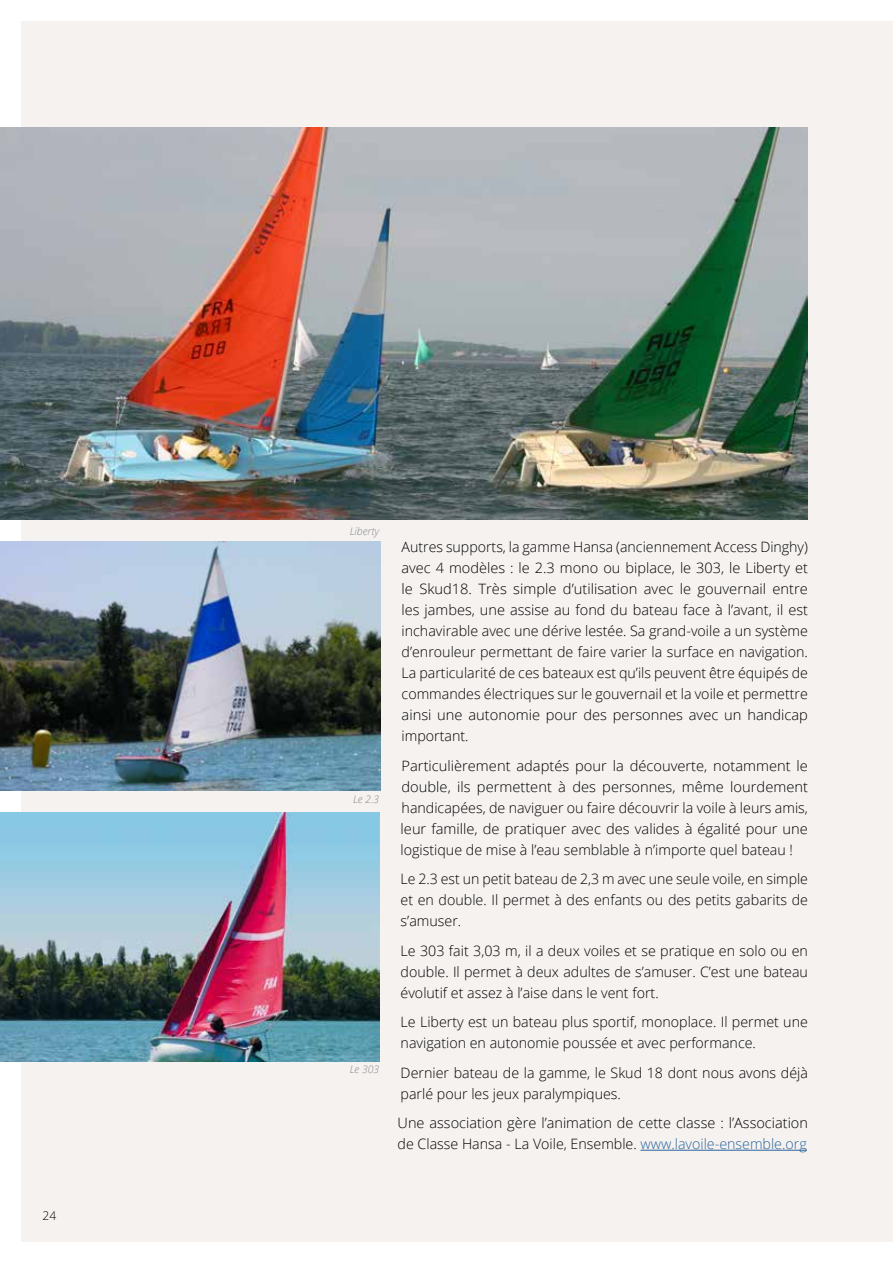
<style>
.page{position:relative;width:893px;height:1263px;background:#fff}
.page>*{position:absolute;margin:0;border:0;box-sizing:border-box;transform-origin:0 0}
.t1{font:300 14.25px/21px "Open Sans";color:#000;text-align:justify}
.t2{font:300 12px "Open Sans";color:#000}
.t3{font:italic 300 10.5px "Open Sans";color:#87888a}
.s1{color:#2a639c}
</style>
<div class="page">
<div style="left:21px;top:21px;width:872px;height:1221px;background:#f5f2f0"></div>
<hr style="left:640px;top:1150px;width:167px;height:1px;background:#2a639c">
<img style="left:0;top:542px;width:380px;height:249px">
<img style="left:0;top:812px;width:379px;height:249px">
<img style="left:0;top:128px;width:808px;height:392px">
<p class="t2" style="left:43px;top:1208px;width:15px">24</p>
<p class="t3" style="left:350px;top:524px;width:31px">Liberty</p>
<p class="t3" style="left:353px;top:792px;width:28px">Le 2.3</p>
<p class="t3" style="left:350px;top:1062px;width:31px">Le 303</p>
<p class="t1" style="left:402px;top:536px;width:408px">Autres supports, la gamme Hansa (anciennement Access Dinghy) avec 4 modèles : le 2.3 mono ou biplace, le 303, le Liberty et le Skud18. Très simple d’utilisation avec le gouvernail entre les jambes, une assise au fond du bateau face à l’avant, il est inchavirable avec une dérive lestée. Sa grand-voile a un système d’enrouleur permettant de faire varier la surface en navigation.<br>La particularité de ces bateaux est qu’ils peuvent être équipés de commandes électriques sur le gouvernail et la voile et permettre ainsi une autonomie pour des personnes avec un handicap important.</p>
<p class="t1" style="left:401px;top:754px;width:409px">Particulièrement adaptés pour la découverte, notamment le double, ils permettent à des personnes, même lourdement handicapées, de naviguer ou faire découvrir la voile à leurs amis, leur famille, de pratiquer avec des valides à égalité pour une logistique de mise à l’eau semblable à n’importe quel bateau !</p>
<p class="t1" style="left:401px;top:868px;width:409px">Le 2.3 est un petit bateau de 2,3 m avec une seule voile, en simple et en double. Il permet à des enfants ou des petits gabarits de s’amuser.</p>
<p class="t1" style="left:401px;top:939px;width:409px">Le 303 fait 3,03 m, il a deux voiles et se pratique en solo ou en double. Il permet à deux adultes de s’amuser. C’est une bateau évolutif et assez à l’aise dans le vent fort.</p>
<p class="t1" style="left:401px;top:1011px;width:409px">Le Liberty est un bateau plus sportif, monoplace. Il permet une navigation en autonomie poussée et avec performance.</p>
<p class="t1" style="left:401px;top:1061px;width:409px">Dernier bateau de la gamme, le Skud 18 dont nous avons déjà parlé pour les jeux paralympiques.</p>
<p class="t1" style="left:398px;top:1112px;width:412px">Une association gère l’animation de cette classe : l’Association de Classe Hansa - La Voile, Ensemble. <span class="s1">www.lavoile-ensemble.org</span></p>
</div>
